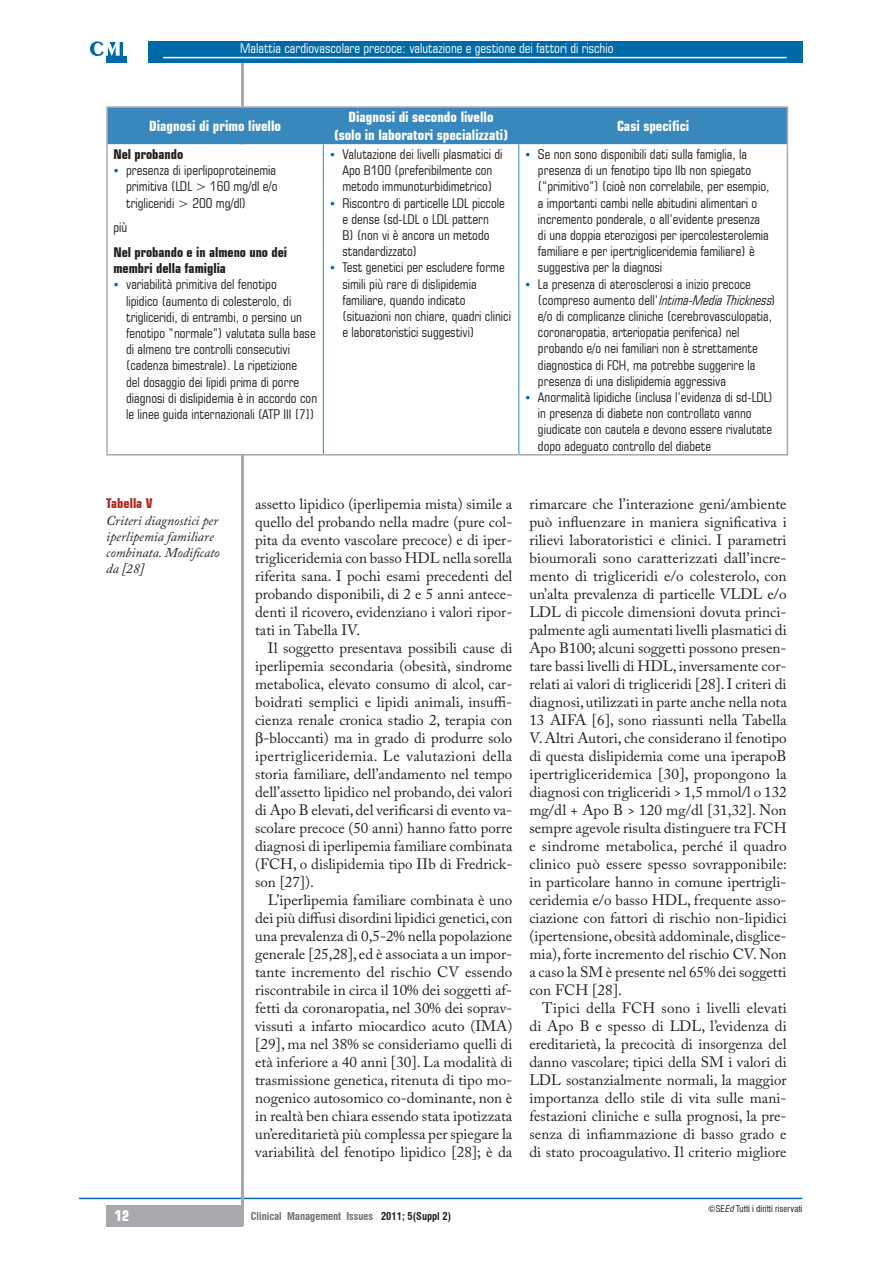
<style>
.page{position:relative;width:893px;height:1263px;background:#fff}
.page>*{position:absolute;margin:0;border:0;box-sizing:border-box;transform-origin:0 0}
.t1{font:15px/18px "Adobe Caslon Pro";color:#231f20;text-align:justify}
.t2{font:15px "Adobe Caslon Pro";letter-spacing:.025em;color:#231f20}
.t3{font:700 condensed 15px "Square 721 BT";color:#fff}
.t4{font:700 condensed 14.25px/18px "Square 721 BT";color:#fff;text-align:center}
.t5{font:condensed 13.5px/16.2px "Square 721 BT";color:#231f20}
.t6{font:condensed 13.5px "Square 721 BT";color:#fff}
.t7{font:italic 13.5px/16.2px "Adobe Caslon Pro";color:#231f20}
.t8{font:700 condensed 13.5px/16.2px "Square 721 BT";color:#231f20}
.t9{font:700 condensed 13.5px "Square 721 BT";color:#aa281b}
.t10{font:700 condensed 10.5px "Swiss 721 BT";color:#6c6d70}
.t11{font:condensed 9px "Swiss 721 BT";color:#231f20}
.s1{font-style:italic}
.s2{color:#231f20}
</style>
<div class="page">
<hr style="left:79px;top:1198px;width:723px;height:1px;background:#0069a8">
<hr style="left:241px;top:48px;width:3px;height:1178px;background:#a8a9ad">
<div style="left:106px;top:42px;width:21px;height:21px;background:#0069a8"></div>
<svg style="left:90px;top:41px;width:30px;height:15px"></svg>
<hr style="left:123px;top:42px;width:4px;height:14px;background:#fff">
<div style="left:148px;top:41px;width:654px;height:22px;background:#0069a8"></div>
<hr style="left:163px;top:57px;width:624px;height:1px;background:#fff">
<div style="left:106px;top:1205px;width:136px;height:21px;background:#a8a9ad"></div>
<div style="left:108px;top:108px;width:679px;height:36px;background:#3887bd"></div>
<svg style="left:108px;top:144px;width:679px;height:310px"></svg>
<hr style="left:323px;top:144px;width:1px;height:310px;background:#3887bd">
<hr style="left:518px;top:144px;width:1px;height:310px;background:#3887bd">
<hr style="left:106px;top:108px;width:2px;height:36px;background:#a8a9ad">
<hr style="left:106px;top:144px;width:2px;height:310px;background:#a8a9ad">
<hr style="left:787px;top:108px;width:1px;height:36px;background:#a8a9ad">
<hr style="left:787px;top:144px;width:1px;height:310px;background:#a8a9ad">
<hr style="left:106px;top:106px;width:217px;height:2px;background:#a8a9ad">
<hr style="left:323px;top:106px;width:196px;height:2px;background:#a8a9ad">
<hr style="left:519px;top:106px;width:269px;height:2px;background:#a8a9ad">
<hr style="left:106px;top:454px;width:217px;height:1px;background:#a8a9ad">
<hr style="left:323px;top:454px;width:196px;height:1px;background:#a8a9ad">
<hr style="left:519px;top:454px;width:269px;height:1px;background:#a8a9ad">
<svg style="left:114px;top:169px;width:4px;height:3px"></svg>
<svg style="left:114px;top:283px;width:4px;height:4px"></svg>
<svg style="left:331px;top:201px;width:3px;height:4px"></svg>
<svg style="left:331px;top:266px;width:3px;height:4px"></svg>
<svg style="left:526px;top:153px;width:4px;height:3px"></svg>
<svg style="left:526px;top:282px;width:4px;height:4px"></svg>
<svg style="left:526px;top:396px;width:4px;height:3px"></svg>
<p class="t6" style="left:240px;top:40px;width:375px">Malattia cardiovascolare precoce: valutazione e gestione dei fattori di rischio</p>
<p class="t4" style="left:149px;top:117px;width:133px">Diagnosi di primo livello</p>
<p class="t4" style="left:334px;top:108px;width:176px">Diagnosi di secondo livello (solo in laboratori specializzati)</p>
<p class="t4" style="left:617px;top:117px;width:74px">Casi specifici</p>
<p class="t8" style="left:113px;top:146px;width:71px">Nel probando</p>
<p class="t5" style="left:126px;top:162px;width:153px;text-align:justify">presenza di iperlipoproteinemia primitiva (LDL &gt; 160 mg/dl e/o trigliceridi &gt; 200 mg/dl)</p>
<p class="t5" style="left:113px;top:219px;width:15px">più</p>
<p class="t8" style="left:113px;top:244px;width:175px">Nel probando e in almeno uno dei membri della famiglia</p>
<p class="t5" style="left:126px;top:276px;width:192px">variabilità primitiva del fenotipo<br>lipidico (aumento di colesterolo, di trigliceridi, di entrambi, o persino un fenotipo “normale”) valutata sulla base di almeno tre controlli consecutivi (cadenza bimestrale). La ripetizione<br>del dosaggio dei lipidi prima di porre diagnosi di dislipidemia è in accordo con le linee guida internazionali (ATP III [7])</p>
<p class="t5" style="left:342px;top:146px;width:170px">Valutazione dei livelli plasmatici di<br>Apo B100 (preferibilmente con metodo immunoturbidimetrico)<br>Riscontro di particelle LDL piccole e dense (sd-LDL o LDL pattern<br>B) (non vi è ancora un metodo standardizzato)<br>Test genetici per escludere forme simili più rare di dislipidemia familiare, quando indicato (situazioni non chiare, quadri clinici e laboratoristici suggestivi)</p>
<p class="t5" style="left:538px;top:146px;width:239px">Se non sono disponibili dati sulla famiglia, la presenza di un fenotipo tipo IIb non spiegato (“primitivo”) (cioè non correlabile, per esempio, a importanti cambi nelle abitudini alimentari o incremento ponderale, o all’evidente presenza<br>di una doppia eterozigosi per ipercolesterolemia familiare e per ipertrigliceridemia familiare) è suggestiva per la diagnosi<br>La presenza di aterosclerosi a inizio precoce<br>( c o m p r e s o a u m e n t o d e l l ’ <span class="s1">Intima-MediaThickness</span>) e/o di complicanze cliniche (cerebrovasculopatia, coronaropatia, arteriopatia periferica) nel probando e/o nei familiari non è strettamente diagnostica di FCH, ma potrebbe suggerire la presenza di una dislipidemia aggressiva Anormalità lipidiche (inclusa l’evidenza di sd-LDL) in presenza di diabete non controllato vanno giudicate con cautela e devono essere rivalutate dopo adeguato controllo del diabete</p>
<p class="t9" style="left:106px;top:495px;width:48px">Tabella V</p>
<p class="t7" style="left:106px;top:512px;width:115px">Criteri diagnostici per iperlipemia familiare combinata. Modificato da [28]</p>
<p class="t1" style="left:255px;top:495px;width:259px">assetto lipidico (iperlipemia mista) simile a quello del probando nella madre (pure col&shy;pita da evento vascolare precoce) e di iper&shy;trigliceridemia con basso HDL nella sorella riferita sana. I pochi esami precedenti del probando disponibili, di 2 e 5 anni antece&shy;denti il ricovero, evidenziano i valori ripor&shy;tati in Tabella IV.</p>
<p class="t1" style="left:268px;top:639px;width:246px">Il soggetto presentava possibili cause di</p>
<p class="t1" style="left:255px;top:657px;width:259px">iperlipemia secondaria (obesità, sindrome</p>
<p class="t1" style="left:255px;top:675px;width:259px">metabolica, elevato consumo di alcol, car-</p>
<p class="t1" style="left:255px;top:693px;width:259px">boidrati semplici e lipidi animali, insuffi-</p>
<p class="t1" style="left:255px;top:711px;width:259px">cienza renale cronica stadio 2, terapia con</p>
<p class="t1" style="left:263px;top:729px;width:251px">-bloccanti) ma in grado di produrre solo</p>
<p class="t2" style="left:255px;top:747px;width:259px">ipertrigliceridemia. Le valutazioni della</p>
<p class="t1" style="left:255px;top:765px;width:259px">storia familiare, dell’andamento nel tempo</p>
<p class="t1" style="left:255px;top:783px;width:259px">dell’assetto lipidico nel probando, dei valori</p>
<p class="t1" style="left:255px;top:801px;width:259px">di Apo B elevati, del verificarsi di evento va-</p>
<p class="t1" style="left:255px;top:819px;width:259px">scolare precoce (50 anni) hanno fatto porre</p>
<p class="t1" style="left:255px;top:837px;width:259px">diagnosi di iperlipemia familiare combinata</p>
<p class="t1" style="left:255px;top:855px;width:259px">(FCH, o dislipidemia tipo IIb di Fredrick-</p>
<p class="t1" style="left:255px;top:873px;width:60px">son [27]).</p>
<p class="t1" style="left:268px;top:891px;width:246px">L’iperlipemia familiare combinata è uno</p>
<p class="t1" style="left:255px;top:909px;width:259px">dei più diffusi disordini lipidici genetici, con</p>
<p class="t1" style="left:255px;top:927px;width:259px">una prevalenza di 0,5-2% nella popolazione</p>
<p class="t1" style="left:255px;top:945px;width:259px">generale [25,28], ed è associata a un impor-</p>
<p class="t1" style="left:255px;top:963px;width:259px">tante incremento del rischio CV essendo</p>
<p class="t1" style="left:255px;top:981px;width:259px">riscontrabile in circa il 10% dei soggetti af-</p>
<p class="t1" style="left:255px;top:999px;width:259px">fetti da coronaropatia, nel 30% dei soprav-</p>
<p class="t1" style="left:255px;top:1017px;width:259px">vissuti a infarto miocardico acuto (IMA)</p>
<p class="t1" style="left:255px;top:1035px;width:259px">[29], ma nel 38% se consideriamo quelli di</p>
<p class="t1" style="left:255px;top:1053px;width:259px">età inferiore a 40 anni [30]. La modalità di</p>
<p class="t1" style="left:255px;top:1071px;width:259px">trasmissione genetica, ritenuta di tipo mo-</p>
<p class="t1" style="left:255px;top:1089px;width:259px">nogenico autosomico co-dominante, non è</p>
<p class="t1" style="left:255px;top:1107px;width:259px">in realtà ben chiara essendo stata ipotizzata</p>
<p class="t1" style="left:255px;top:1125px;width:259px">un’ereditarietà più complessa per spiegare la</p>
<p class="t1" style="left:255px;top:1143px;width:259px">variabilità del fenotipo lipidico [28]; è da</p>
<p class="t1" style="left:529px;top:495px;width:259px">rimarcare che l’interazione geni/ambiente può influenzare in maniera significativa i rilievi laboratoristici e clinici. I parametri bioumorali sono caratterizzati dall’incre&shy;mento di trigliceridi e/o colesterolo, con un’alta prevalenza di particelle VLDL e/o LDL di piccole dimensioni dovuta princi&shy;palmente agli aumentati livelli plasmatici di Apo B100; alcuni soggetti possono presen&shy;tare bassi livelli di HDL, inversamente cor&shy;relati ai valori di trigliceridi [28]. I criteri di diagnosi, utilizzati in parte anche nella nota 13 AIFA [6], sono riassunti nella Tabella V. Altri Autori, che considerano il fenotipo di questa dislipidemia come una iperapoB ipertrigliceridemica [30], propongono la diagnosi con trigliceridi &gt; 1,5 mmol/l o 132 mg/dl + Apo B &gt; 120 mg/dl [31,32]. Non sempre agevole risulta distinguere tra FCH e sindrome metabolica, perché il quadro clinico può essere spesso sovrapponibile: in particolare hanno in comune ipertrigli&shy;ceridemia e/o basso HDL, frequente asso&shy;ciazione con fattori di rischio non-lipidici (ipertensione, obesità addominale, disglice&shy;mia), forte incremento del rischio CV. Non a caso la SM è presente nel 65% dei soggetti con FCH [28].</p>
<p class="t1" style="left:529px;top:999px;width:259px;text-indent:13px">Tipici della FCH sono i livelli elevati di Apo B e spesso di LDL, l’evidenza di ereditarietà, la precocità di insorgenza del danno vascolare; tipici della SM i valori di LDL sostanzialmente normali, la maggior importanza dello stile di vita sulle mani&shy;festazioni cliniche e sulla prognosi, la pre&shy;senza di infiammazione di basso grado e di stato procoagulativo. Il criterio migliore</p>
<p class="t3" style="left:114px;top:1207px;width:16px">12</p>
<p class="t10" style="left:251px;top:1209px;width:202px">Clinical Management Issues <span class="s2">2011; 5(Suppl 2)</span></p>
<p class="t11" style="left:708px;top:1203px;width:96px">©SE<span class="s1">Ed</span> Tutti i diritti riservati</p>
</div>
